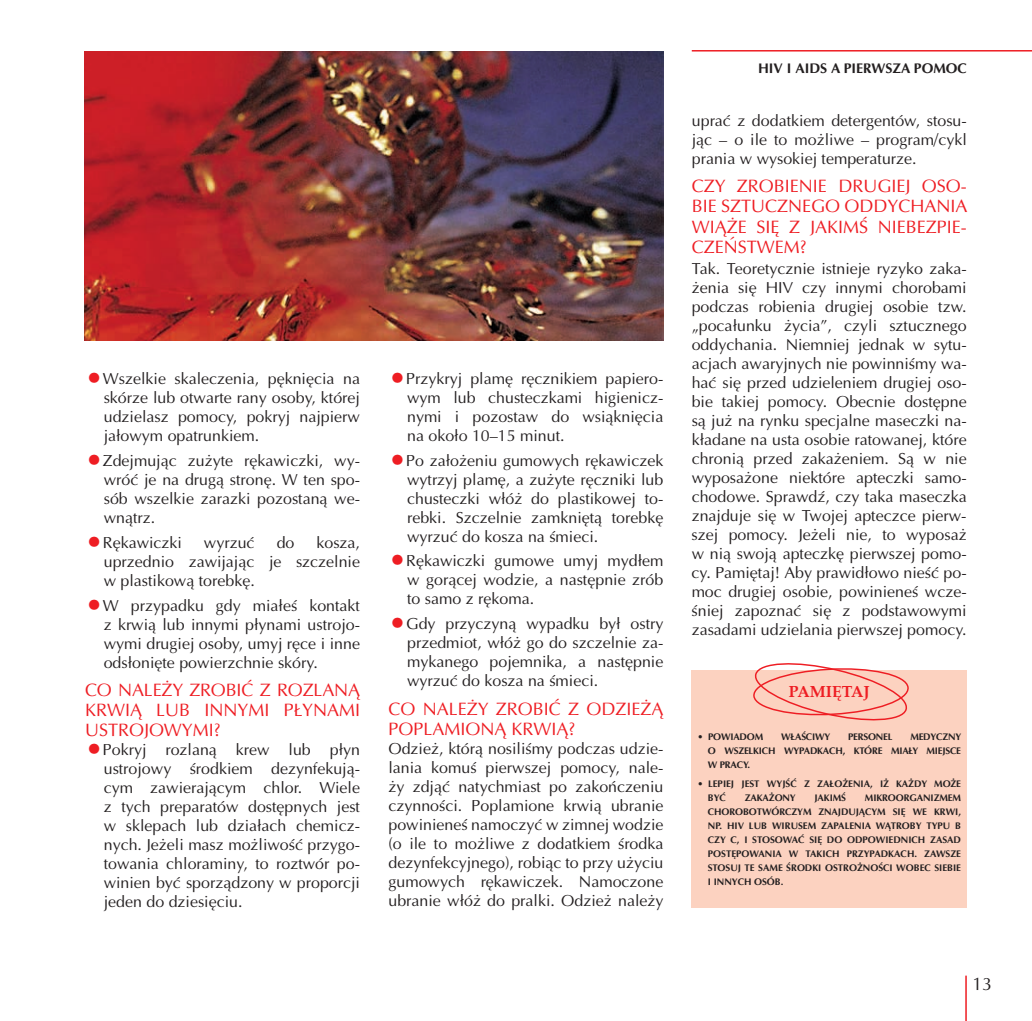
<style>
.page{position:relative;width:1032px;height:1021px;background:#fff}
.page>*{position:absolute;margin:0;border:0;box-sizing:border-box;transform-origin:0 0}
.t1{font:18px/20px "Ottawa";color:#ee1d23;text-align:justify}
.t2{font:18px "Ottawa";color:#231f20}
.t3{font:16px/19px "Ottawa";color:#231f20;text-align:justify}
.t4{font:700 16px "Palatino Linotype";color:#ee1d23}
.t5{font:700 14px "Ottawa";color:#231f20}
.t6{font:700 9.6px "Ottawa";color:#231f20}
.s1{font-size:30px;color:#ee1d23}
</style>
<div class="page">
<hr style="left:965px;top:975px;width:2px;height:45px;background:#ee1d23">
<div style="left:692px;top:669px;width:275px;height:238px;background:#fcd2c0"></div>
<svg style="left:750px;top:663px;width:161px;height:58px"></svg>
<hr style="left:692px;top:50px;width:340px;height:2px;background:#ee1d23">
<img style="left:84px;top:51px;width:579px;height:289px">
<p class="t3" style="left:104px;top:369px;width:258px;text-indent:-19px"><span class="s1">•</span>Wszelkie skaleczenia, pęknięcia na skórze lub otwarte rany osoby, której udzielasz pomocy, pokryj najpierw jałowym opatrunkiem.</p>
<p class="t3" style="left:104px;top:451px;width:258px;text-indent:-19px"><span class="s1">•</span>Zdejmując zużyte rękawiczki, wy&shy;wróć je na drugą stronę. W ten spo&shy;sób wszelkie zarazki pozostaną we&shy;wnątrz.</p>
<p class="t3" style="left:85px;top:533px;width:98px"><span class="s1">•</span>Rękawiczki</p>
<p class="t3" style="left:204px;top:533px;width:52px">wyrzuć</p>
<p class="t3" style="left:277px;top:533px;width:19px">do</p>
<p class="t3" style="left:104px;top:533px;width:258px;text-indent:213px">kosza, uprzednio zawijając je szczelnie w plastikową torebkę.</p>
<p class="t3" style="left:104px;top:595px;width:258px;text-indent:-19px"><span class="s1">•</span>W przypadku gdy miałeś kontakt z krwią lub innymi płynami ustrojo&shy;wymi drugiej osoby, umyj ręce i inne odsłonięte powierzchnie skóry.</p>
<p class="t1" style="left:85px;top:680px;width:276px">CO NALEŻY ZROBIĆ Z ROZLANĄ KRWIĄ LUB INNYMI PŁYNAMI USTROJOWYMI?</p>
<p class="t3" style="left:104px;top:740px;width:258px;text-indent:-19px"><span class="s1">•</span>Pokryj rozlaną krew lub płyn ustrojowy środkiem dezynfekują&shy;cym zawierającym chlor. Wiele z tych preparatów dostępnych jest w sklepach lub działach chemicz&shy;nych. Jeżeli masz możliwość przygo&shy;towania chloraminy, to roztwór po&shy;winien być sporządzony w proporcji jeden do dziesięciu.</p>
<p class="t3" style="left:407px;top:369px;width:258px;text-indent:-19px"><span class="s1">•</span>Przykryj plamę ręcznikiem papiero&shy;wym lub chusteczkami higienicz&shy;nymi i pozostaw do wsiąknięcia na około 10–15 minut.</p>
<p class="t3" style="left:407px;top:450px;width:258px;text-indent:-19px"><span class="s1">•</span>Po założeniu gumowych rękawiczek wytrzyj plamę, a zużyte ręczniki lub chusteczki włóż do plastikowej to&shy;rebki. Szczelnie zamkniętą torebkę wyrzuć do kosza na śmieci.</p>
<p class="t3" style="left:407px;top:551px;width:258px;text-indent:-19px"><span class="s1">•</span>Rękawiczki gumowe umyj mydłem w gorącej wodzie, a następnie zrób to samo z rękoma.</p>
<p class="t3" style="left:407px;top:614px;width:258px;text-indent:-19px"><span class="s1">•</span>Gdy przyczyną wypadku był ostry przedmiot, włóż go do szczelnie za&shy;mykanego pojemnika, a następnie wyrzuć do kosza na śmieci.</p>
<p class="t1" style="left:388px;top:698px;width:276px">CO NALEŻY ZROBIĆ Z ODZIEŻĄ<br>POPLAMIONĄ KRWIĄ?</p>
<p class="t3" style="left:388px;top:738px;width:277px">Odzież, którą nosiliśmy podczas udzie&shy;lania komuś pierwszej pomocy, nale&shy;ży zdjąć natychmiast po zakończeniu czynności. Poplamione krwią ubranie powinieneś namoczyć w zimnej wodzie (o ile to możliwe z dodatkiem środka dezynfekcyjnego), robiąc to przy użyciu gumowych rękawiczek. Namoczone ubranie włóż do pralki. Odzież należy</p>
<p class="t5" style="left:758px;top:59px;width:210px">HIV I AIDS A PIERWSZA POMOC</p>
<p class="t3" style="left:692px;top:111px;width:276px">uprać z dodatkiem detergentów, stosu&shy;jąc – o ile to możliwe – program/cykl prania w wysokiej temperaturze.</p>
<p class="t1" style="left:692px;top:176px;width:277px">CZY ZROBIENIE DRUGIEJ OSO-BIE SZTUCZNEGO ODDYCHANIA WIĄŻE SIĘ Z JAKIMŚ NIEBEZPIE-CZEŃSTWEM?</p>
<p class="t3" style="left:692px;top:259px;width:277px">Tak. Teoretycznie istnieje ryzyko zaka&shy;żenia się HIV czy innymi chorobami podczas robienia drugiej osobie tzw. „pocałunku życia”, czyli sztucznego oddychania. Niemniej jednak w sytu&shy;acjach awaryjnych nie powinniśmy wa&shy;hać się przed udzieleniem drugiej oso&shy;bie takiej pomocy. Obecnie dostępne są już na rynku specjalne maseczki na&shy;kładane na usta osobie ratowanej, które chronią przed zakażeniem. Są w nie wyposażone niektóre apteczki samo&shy;chodowe. Sprawdź, czy taka maseczka znajduje się w Twojej apteczce pierw&shy;szej pomocy. Jeżeli nie, to wyposaż w nią swoją apteczkę pierwszej pomo&shy;cy. Pamiętaj! Aby prawidłowo nieść po&shy;moc drugiej osobie, powinieneś wcze&shy;śniej zapoznać się z podstawowymi zasadami udzielania pierwszej pomocy.</p>
<p class="t4" style="left:789px;top:680px;width:82px">PAMI ĘTAJ</p>
<p class="t6" style="left:697px;top:730px;width:18px">• POWIADOM</p>
<p class="t6" style="left:781px;top:730px;width:32px">WŁAŚCIW</p>
<p class="t6" style="left:824px;top:730px;width:7px">Y</p>
<p class="t6" style="left:848px;top:730px;width:12px">PERSONE</p>
<p class="t6" style="left:888px;top:730px;width:6px">L</p>
<p class="t6" style="left:910px;top:730px;width:8px">MED</p>
<p class="t6" style="left:930px;top:730px;width:13px">YCZN</p>
<p class="t6" style="left:955px;top:730px;width:7px">Y</p>
<p class="t6" style="left:708px;top:744px;width:24px">O WSZE</p>
<p class="t6" style="left:749px;top:744px;width:17px">LKICH</p>
<p class="t6" style="left:784px;top:744px;width:47px">WYPAD KACH</p>
<p class="t6" style="left:843px;top:744px;width:36px">, KTÓRE</p>
<p class="t6" style="left:891px;top:744px;width:42px">MIA ŁY MIEJSCE</p>
<p class="t6" style="left:708px;top:758px;width:24px">W PRAC</p>
<p class="t6" style="left:743px;top:758px;width:9px">Y.</p>
<p class="t6" style="left:697px;top:778px;width:30px">• LEPIEJ</p>
<p class="t6" style="left:741px;top:778px;width:6px">JEST</p>
<p class="t6" style="left:767px;top:778px;width:75px">WYJŚĆ Z ZAŁOŻENIA</p>
<p class="t6" style="left:870px;top:778px;width:12px">, IŻ</p>
<p class="t6" style="left:896px;top:778px;width:9px">KAŻD</p>
<p class="t6" style="left:921px;top:778px;width:16px">Y MOŻE</p>
<p class="t6" style="left:708px;top:792px;width:19px">BYĆ</p>
<p class="t6" style="left:745px;top:792px;width:26px">ZA KAŻON</p>
<p class="t6" style="left:790px;top:792px;width:7px">Y</p>
<p class="t6" style="left:814px;top:792px;width:33px">JAKIMŚ</p>
<p class="t6" style="left:865px;top:792px;width:25px">MI KROOR</p>
<p class="t6" style="left:909px;top:792px;width:15px">GANIZMEM</p>
<p class="t6" style="left:708px;top:806px;width:8px">CHORO</p>
<p class="t6" style="left:743px;top:806px;width:15px">BOTW</p>
<p class="t6" style="left:771px;top:806px;width:15px">ÓRCZ</p>
<p class="t6" style="left:797px;top:806px;width:29px">YM ZNAJD</p>
<p class="t6" style="left:848px;top:806px;width:70px">UJĄCYM SI Ę WE</p>
<p class="t6" style="left:934px;top:806px;width:9px">KRWI</p>
<p class="t6" style="left:958px;top:806px;width:4px">,</p>
<p class="t6" style="left:708px;top:820px;width:26px">N P. HIV</p>
<p class="t6" style="left:749px;top:820px;width:31px">LUB WIR</p>
<p class="t6" style="left:791px;top:820px;width:15px">USEM</p>
<p class="t6" style="left:821px;top:820px;width:35px">ZAPALENIA</p>
<p class="t6" style="left:876px;top:820px;width:23px">WĄTRO</p>
<p class="t6" style="left:910px;top:820px;width:53px">BY TYPU B</p>
<p class="t6" style="left:708px;top:834px;width:128px">CZY C, I STOSOWAĆ SI Ę DO</p>
<p class="t6" style="left:847px;top:834px;width:29px">OD POWIEDNICH</p>
<p class="t6" style="left:930px;top:834px;width:8px">ZASAD</p>
<p class="t6" style="left:708px;top:848px;width:13px">POST</p>
<p class="t6" style="left:731px;top:848px;width:19px">ĘPOWAN</p>
<p class="t6" style="left:772px;top:848px;width:57px">IA W TA KICH</p>
<p class="t6" style="left:847px;top:848px;width:55px">PRZYPAD KACH</p>
<p class="t6" style="left:914px;top:848px;width:13px">. ZAWSZE</p>
<p class="t6" style="left:708px;top:862px;width:4px">STOS</p>
<p class="t6" style="left:730px;top:862px;width:35px">UJTE SAME</p>
<p class="t6" style="left:786px;top:862px;width:13px">ŚROD</p>
<p class="t6" style="left:812px;top:862px;width:21px">KI OSTROŻNO</p>
<p class="t6" style="left:878px;top:862px;width:80px">ŚCIWOBECSIEBIE</p>
<p class="t6" style="left:708px;top:876px;width:13px">I INN</p>
<p class="t6" style="left:732px;top:876px;width:53px">YCH OSÓB.</p>
<p class="t2" style="left:972px;top:972px;width:21px">13</p>
</div>
